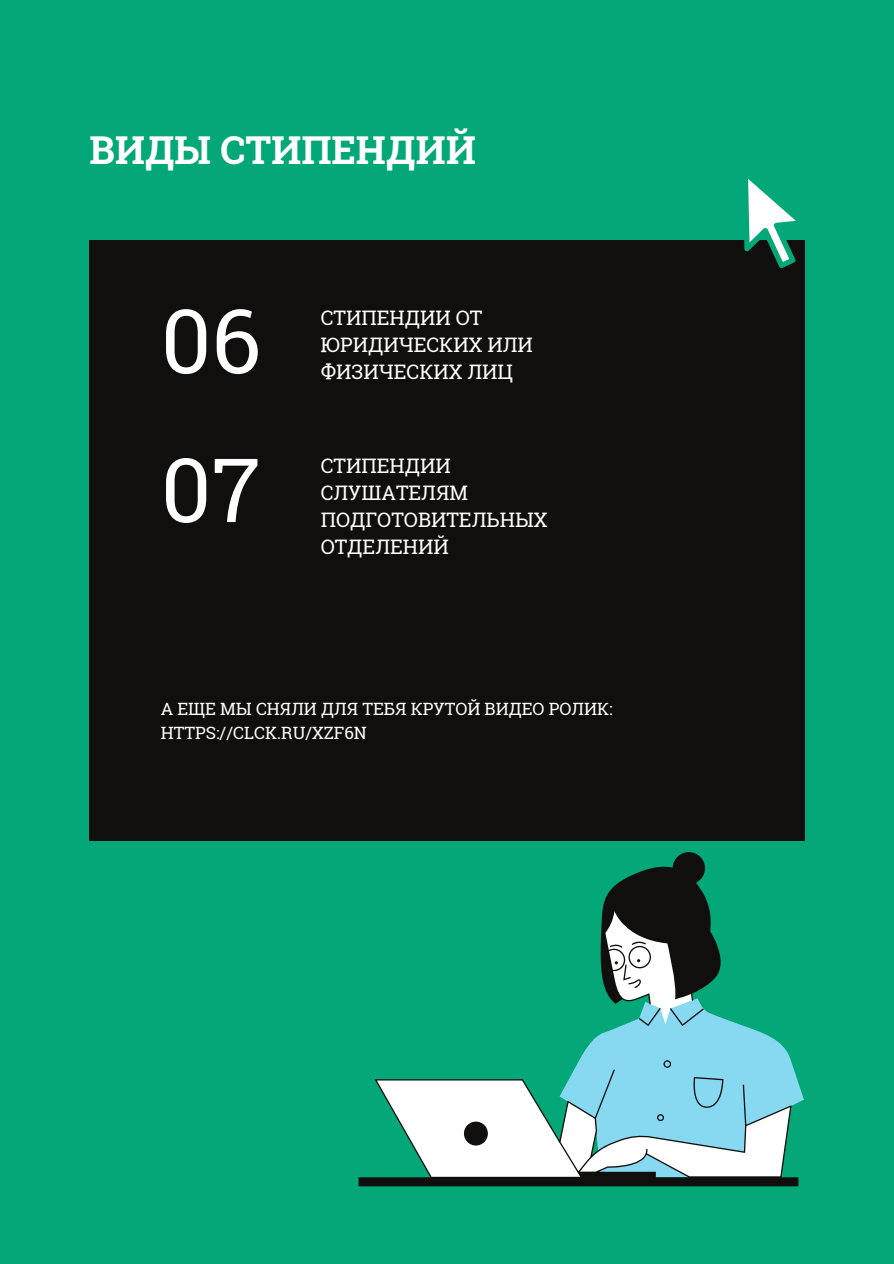
<style>
.page{position:relative;width:894px;height:1264px;background:#fff}
.page>*{position:absolute;margin:0;border:0;box-sizing:border-box;transform-origin:0 0}
.t1{font:88.8px "Roboto Slab";color:#fff}
.t2{font:700 38.4px "Roboto Slab";color:#fff}
.t3{font:19.95px/27px "Roboto Slab";color:#fff}
.t4{font:16.95px "Roboto Slab";color:#fff}
</style>
<div class="page">
<div style="left:0;top:0;width:893px;height:1263px;background:#04a777"></div>
<div style="left:89px;top:240px;width:715px;height:600px;background:#100f0d"></div>
<svg style="left:744px;top:179px;width:52px;height:89px"></svg>
<svg style="left:358px;top:852px;width:440px;height:334px"></svg>
<p class="t2" style="left:89px;top:123px;width:388px">ВИДЫ СТИПЕНДИЙ</p>
<p class="t1" style="left:161px;top:280px;width:102px">06</p>
<p class="t1" style="left:161px;top:429px;width:101px">07</p>
<p class="t3" style="left:320px;top:303px;width:214px">СТИПЕНДИИ ОТ<br>ЮРИДИЧЕСКИХ ИЛИ<br>ФИЗИЧЕСКИХ ЛИЦ</p>
<p class="t3" style="left:320px;top:451px;width:228px">СТИПЕНДИИ<br>СЛУШАТЕЛЯМ<br>ПОДГОТОВИТЕЛЬНЫХ<br>ОТДЕЛЕНИЙ</p>
<p class="t4" style="left:161px;top:697px;width:453px">А ЕЩЕ МЫ СНЯЛИ ДЛЯ ТЕБЯ КРУТОЙ ВИДЕО РОЛИК:</p>
<p class="t4" style="left:161px;top:721px;width:207px">HTTPS://CLCK.RU/XZF6N</p>
</div>
